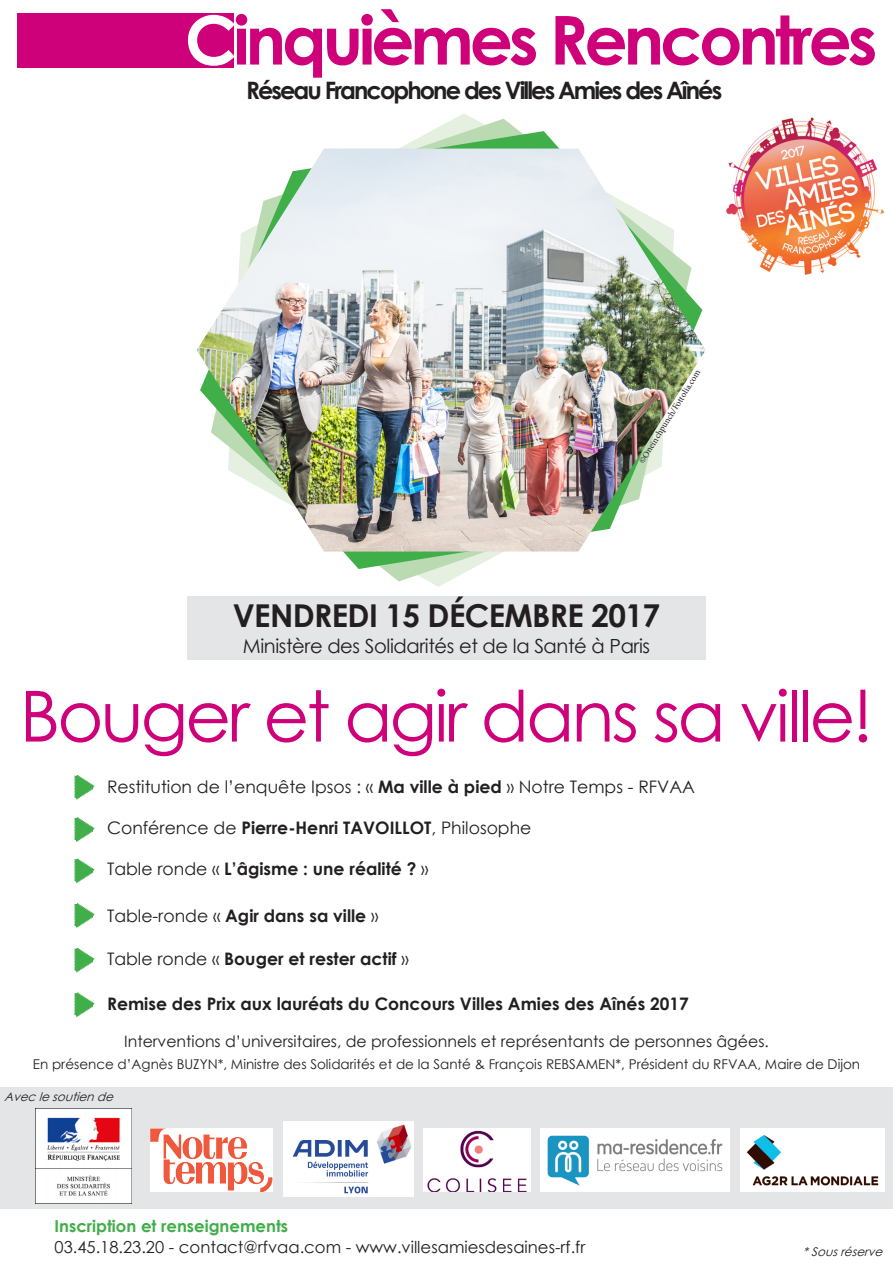
<style>
.page{position:relative;width:893px;height:1263px;background:#fff}
.page>*{position:absolute;margin:0;border:0;box-sizing:border-box;transform-origin:0 0}
.t1{font:70.5px "Century Gothic";letter-spacing:-.04em;color:#ce017a}
.t2{font:700 67.5px "Century Gothic";letter-spacing:-.06em;color:#ce017a}
.t3{font:700 31.5px "Century Gothic";letter-spacing:-.02em;color:#231f20}
.t4{font:700 24px "Century Gothic";letter-spacing:-.08em;color:#231f20}
.t5{font:19.5px "Century Gothic";letter-spacing:-.02em;color:#231f20}
.t6{font:700 17.25px "Century Gothic";color:#231f20}
.t7{font:17.25px "Century Gothic";color:#231f20}
.t8{font:16.5px "Century Gothic";color:#231f20}
.t9{font:700 16.5px "Century Gothic";color:#40ae49}
.t10{font:15.75px "Century Gothic";color:#231f20}
.t11{font:13.5px "Century Gothic";color:#231f20}
.t12{font:italic 12px "Century Gothic";color:#231f20}
.t13{font:9px "Minion Pro";color:#231f20}
.s1{color:#fff}
.s2{font-weight:700}
.s3{font-weight:400}
</style>
<div class="page">
<svg style="left:383px;top:119px;width:136px;height:462px"></svg>
<svg style="left:324px;top:131px;width:255px;height:438px"></svg>
<div style="left:0;top:1088px;width:893px;height:121px;background:#e4e5e7"></div>
<div style="left:18px;top:14px;width:216px;height:54px;background:#ce017a"></div>
<img style="left:284px;top:1121px;width:129px;height:75px">
<img style="left:540px;top:1128px;width:189px;height:64px">
<img style="left:423px;top:1128px;width:107px;height:64px">
<img style="left:740px;top:1128px;width:144px;height:63px">
<svg style="left:150px;top:1128px;width:122px;height:64px;background:#f9cdc5"></svg>
<img style="left:150px;top:1128px;width:65px;height:31px">
<img style="left:197px;top:149px;width:508px;height:402px">
<div style="left:187px;top:596px;width:519px;height:64px;background:#e4e5e7"></div>
<svg style="left:74px;top:775px;width:21px;height:25px"></svg>
<svg style="left:74px;top:903px;width:21px;height:25px"></svg>
<svg style="left:74px;top:858px;width:21px;height:26px"></svg>
<svg style="left:74px;top:992px;width:21px;height:25px"></svg>
<svg style="left:74px;top:947px;width:21px;height:26px"></svg>
<img style="left:35px;top:1109px;width:97px;height:94px">
<img style="left:726px;top:117px;width:157px;height:158px">
<svg style="left:74px;top:817px;width:21px;height:25px"></svg>
<p class="t2" style="left:185px;top:-11px;width:694px"><span class="s1">C</span>inquièmes Rencontres</p>
<p class="t4" style="left:246px;top:73px;width:478px">Réseau Francophone des Villes Amies des Aînés</p>
<p class="t13" style="left:636px;top:459px;width:110px;rotate:-58deg">©Oneinchpunch/Fottolia.com</p>
<p class="t3" style="left:233px;top:592px;width:429px">VENDREDI 15 DÉCEMBRE 2017</p>
<p class="t5" style="left:243px;top:632px;width:409px">Ministère des Solidarités et de la Santé à Paris</p>
<p class="t1" style="left:20px;top:667px;width:855px">Bouger et agir dans sa ville!</p>
<p class="t7" style="left:107px;top:775px;width:589px">Restitution de l’enquête Ipsos : « <span class="s2">Ma ville à pied</span> » Notre Temps - RFVAA</p>
<p class="t7" style="left:107px;top:816px;width:426px">Conférence de <span class="s2">Pierre-Henri TAVOILLOT</span>, Philosophe</p>
<p class="t6" style="left:107px;top:856px;width:323px"><span class="s3">Table ronde «</span> L’âgisme : une réalité ? <span class="s3">»</span></p>
<p class="t6" style="left:107px;top:903px;width:273px"><span class="s3">Table-ronde «</span> Agir dans sa ville <span class="s3">»</span></p>
<p class="t6" style="left:107px;top:945px;width:303px"><span class="s3">Table ronde «</span> Bouger et rester actif <span class="s3">»</span></p>
<p class="t6" style="left:107px;top:990px;width:583px">Remise des Prix aux lauréats du Concours Villes Amies des Aînés 2017</p>
<p class="t10" style="left:124px;top:1030px;width:646px">Interventions d’universitaires, de professionnels et représentants de personnes âgées.</p>
<p class="t11" style="left:33px;top:1055px;width:829px">En présence d’Agnès BUZYN*, Ministre des Solidarités et de la Santé &amp; François REBSAMEN*, Président du RFVAA, Maire de Dijon</p>
<p class="t12" style="left:4px;top:1088px;width:115px">Aveclesoutiende</p>
<p class="t9" style="left:55px;top:1213px;width:235px">Inscription et renseignements</p>
<p class="t8" style="left:55px;top:1235px;width:532px">03.45.18.23.20 - contact@rfvaa.com - www.villesamiesdesaines-rf.fr</p>
<p class="t12" style="left:803px;top:1243px;width:85px">*Sousréserve</p>
</div>
